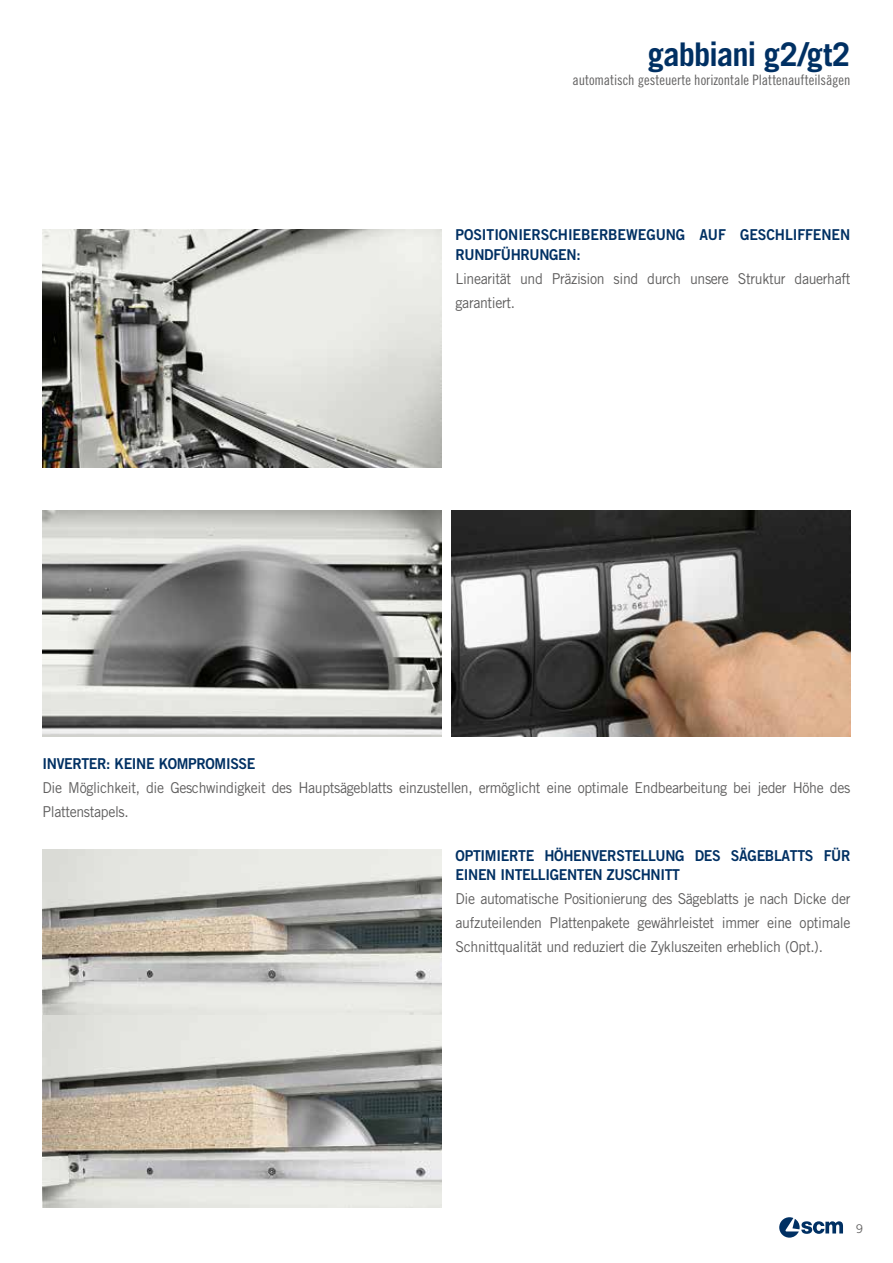
<style>
.page{position:relative;width:893px;height:1263px;background:#fff}
.page>*{position:absolute;margin:0;border:0;box-sizing:border-box;transform-origin:0 0}
.t1{font:700 32.55px "Trade Gothic LT Std";letter-spacing:-.03em;color:#003063}
.t2{font:15px/24px "Trade Gothic LT Std";letter-spacing:-.025em;color:#5f5e5e;scale:.94 1}
.t3{font:15px/19.5px "Trade Gothic LT Std Bd 2";letter-spacing:-.02em;color:#003063;scale:.94 1}
.t4{font:14.4px "Trade Gothic LT Std Cn 18";letter-spacing:-.005em;color:#646363}
.t5{font:12px "Trade Gothic LT Std";color:#646363}
</style>
<div class="page">
<img style="left:43px;top:230px;width:398px;height:237px">
<img style="left:452px;top:510px;width:398px;height:227px">
<img style="left:43px;top:510px;width:398px;height:227px">
<img style="left:43px;top:850px;width:398px;height:358px">
<svg style="left:779px;top:1217px;width:64px;height:20px"></svg>
<h1 class="t1" style="left:648px;top:34px;width:204px">gabbiani g2/gt2</h1>
<p class="t4" style="left:573px;top:72px;width:279px">automatisch gesteuerte horizontale Plattenaufteilsägen</p>
<p class="t3" style="left:456px;top:225px;width:421px">POSITIONIERSCHIEBERBEWEGUNG AUF GESCHLIFFENEN<br>RUNDFÜHRUNGEN:</p>
<p class="t2" style="left:456px;top:266px;width:422px">Linearität und Präzision sind durch unsere Struktur dauerhaft garantiert.</p>
<p class="t3" style="left:43px;top:754px;width:228px">INVERTER: KEINE KOMPROMISSE</p>
<p class="t2" style="left:43px;top:775px;width:861px">Die Möglichkeit, die Geschwindigkeit des Hauptsägeblatts einzustellen, ermöglicht eine optimale Endbearbeitung bei jeder Höhe des<br>Plattenstapels.</p>
<p class="t3" style="left:456px;top:845px;width:422px">OPTIMIERTE HÖHENVERSTELLUNG DES SÄGEBLATTS FÜR<br>EINEN INTELLIGENTEN ZUSCHNITT</p>
<p class="t2" style="left:456px;top:886px;width:422px;text-align:justify">Die automatische Positionierung des Sägeblatts je nach Dicke der aufzuteilenden Plattenpakete gewährleistet immer eine optimale Schnittqualität und reduziert die Zykluszeiten erheblich (Opt.).</p>
<p class="t5" style="left:856px;top:1222px;width:9px">9</p>
</div>
